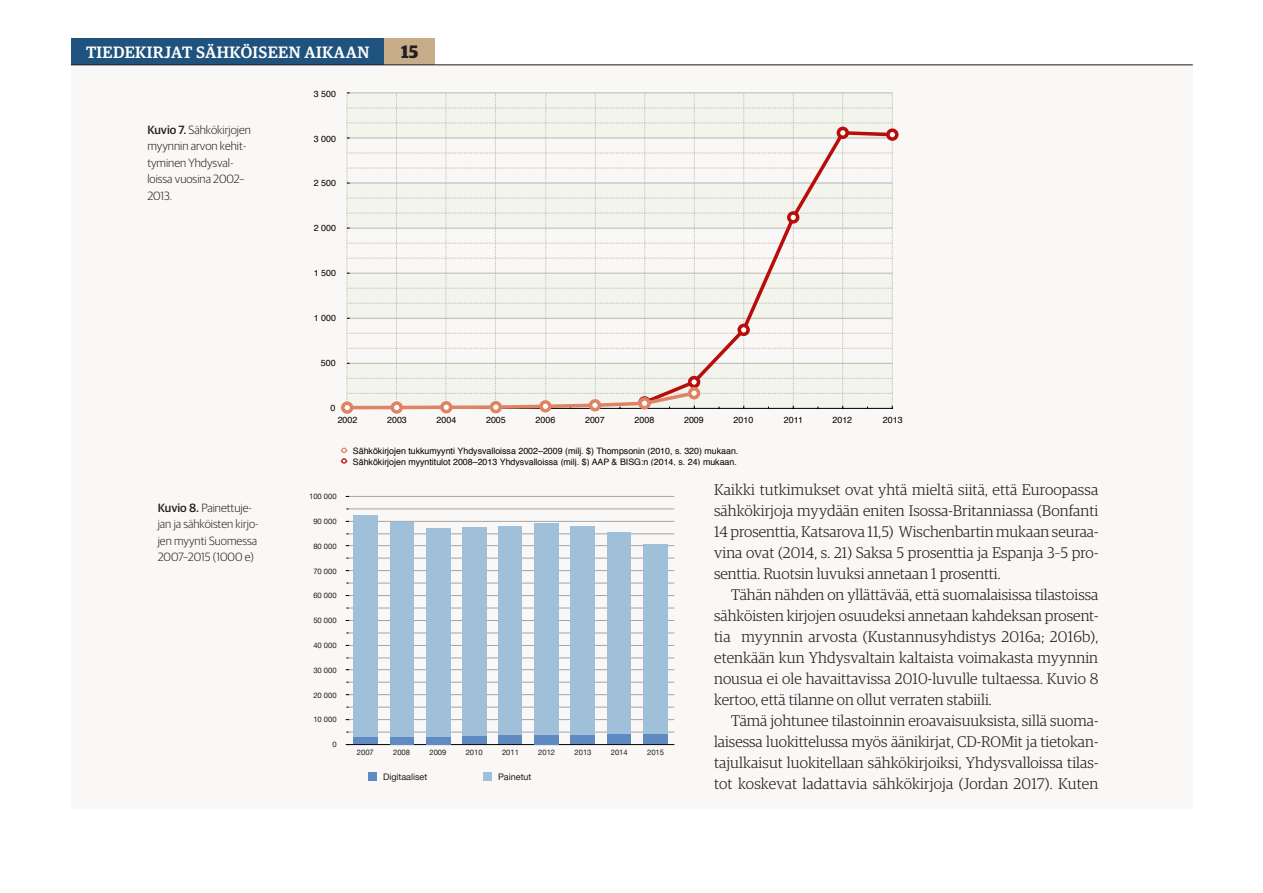
<style>
.page{position:relative;width:1263px;height:893px;background:#fff}
.page>*{position:absolute;margin:0;border:0;box-sizing:border-box;transform-origin:0 0}
.t1{font:700 18px "Guardian Egyp";color:#231f20}
.t2{font:500 16.5px "Guardian Egyp";letter-spacing:.025em;color:#fff}
.Body1{font:300 15.45px/21px "Guardian Egyp";color:#231f20;text-align:justify}
.t3{font:300 12px/16.5px "Guardian Sans";color:#231f20}
.t4{font:9px "Helvetica Neue";color:#231f20}
.t5{font:8.85px/10.6px "Helvetica";color:#000}
.t6{font:7.65px "Helvetica Neue";color:#231f20}
.s1{font-weight:500}
</style>
<div class="page">
<div style="left:71px;top:65px;width:1122px;height:744px;background:#faf8f6"></div>
<div style="left:71px;top:38px;width:313px;height:27px;background:#1f537e"></div>
<div style="left:384px;top:38px;width:51px;height:27px;background:#c7ac89"></div>
<hr style="left:71px;top:65px;width:1122px;height:1px;background:#231f20">
<div style="left:886px;top:128px;width:12px;height:13px;border:4px solid #b70e0c;border-radius:50%"></div>
<svg style="left:346px;top:92px;width:547px;height:317px"></svg>
<div style="left:343px;top:403px;width:9px;height:9px;background:#fff;border-radius:4px"></div>
<div style="left:341px;top:401px;width:12px;height:13px;border:4px solid #de8366;border-radius:50%"></div>
<div style="left:392px;top:403px;width:9px;height:9px;background:#fff;border-radius:4px"></div>
<div style="left:391px;top:401px;width:12px;height:13px;border:4px solid #de8366;border-radius:50%"></div>
<div style="left:442px;top:403px;width:9px;height:9px;background:#fff;border-radius:4px"></div>
<div style="left:440px;top:401px;width:12px;height:12px;border:4px solid #de8366;border-radius:50%"></div>
<div style="left:491px;top:403px;width:9px;height:9px;background:#fff;border-radius:4px"></div>
<div style="left:490px;top:401px;width:12px;height:12px;border:4px solid #de8366;border-radius:50%"></div>
<div style="left:541px;top:402px;width:9px;height:9px;background:#fff;border-radius:4px"></div>
<div style="left:539px;top:400px;width:13px;height:12px;border:4px solid #de8366;border-radius:50%"></div>
<div style="left:590px;top:401px;width:9px;height:9px;background:#fff;border-radius:4px"></div>
<div style="left:589px;top:399px;width:12px;height:12px;border:4px solid #de8366;border-radius:50%"></div>
<div style="left:640px;top:399px;width:9px;height:9px;background:#fff;border-radius:4px"></div>
<div style="left:638px;top:397px;width:13px;height:12px;border:4px solid #de8366;border-radius:50%"></div>
<div style="left:690px;top:389px;width:8px;height:9px;background:#fff;border-radius:4px"></div>
<div style="left:688px;top:387px;width:12px;height:12px;border:4px solid #de8366;border-radius:50%"></div>
<svg style="left:341px;top:448px;width:7px;height:16px"></svg>
<svg style="left:348px;top:508px;width:326px;height:236px"></svg>
<hr style="left:348px;top:732px;width:326px;height:1px;background:#a9a9a9">
<hr style="left:348px;top:707px;width:326px;height:1px;background:#a9a9a9">
<hr style="left:348px;top:682px;width:326px;height:1px;background:#a9a9a9">
<hr style="left:348px;top:658px;width:326px;height:1px;background:#a9a9a9">
<hr style="left:348px;top:633px;width:326px;height:1px;background:#a9a9a9">
<hr style="left:348px;top:608px;width:326px;height:1px;background:#a9a9a9">
<hr style="left:348px;top:583px;width:326px;height:1px;background:#a9a9a9">
<hr style="left:348px;top:558px;width:326px;height:1px;background:#a9a9a9">
<hr style="left:348px;top:534px;width:326px;height:1px;background:#a9a9a9">
<hr style="left:348px;top:509px;width:326px;height:1px;background:#a9a9a9">
<hr style="left:348px;top:719px;width:326px;height:1px;background:#a9a9a9">
<hr style="left:348px;top:694px;width:326px;height:1px;background:#a9a9a9">
<hr style="left:348px;top:669px;width:326px;height:1px;background:#a9a9a9">
<hr style="left:348px;top:645px;width:326px;height:1px;background:#a9a9a9">
<hr style="left:348px;top:620px;width:326px;height:1px;background:#a9a9a9">
<hr style="left:348px;top:595px;width:326px;height:1px;background:#a9a9a9">
<hr style="left:348px;top:570px;width:326px;height:1px;background:#a9a9a9">
<hr style="left:348px;top:545px;width:326px;height:1px;background:#a9a9a9">
<hr style="left:348px;top:521px;width:326px;height:1px;background:#a9a9a9">
<hr style="left:348px;top:496px;width:326px;height:1px;background:#a9a9a9">
<hr style="left:347px;top:744px;width:327px;height:1px;background:#000">
<div style="left:643px;top:545px;width:25px;height:190px;background:#a0c0d9"></div>
<div style="left:607px;top:532px;width:24px;height:203px;background:#a0c0d9"></div>
<div style="left:571px;top:526px;width:24px;height:209px;background:#a0c0d9"></div>
<div style="left:535px;top:523px;width:24px;height:212px;background:#a0c0d9"></div>
<div style="left:499px;top:526px;width:23px;height:210px;background:#a0c0d9"></div>
<div style="left:462px;top:527px;width:24px;height:210px;background:#a0c0d9"></div>
<div style="left:426px;top:529px;width:24px;height:208px;background:#a0c0d9"></div>
<div style="left:390px;top:522px;width:23px;height:215px;background:#a0c0d9"></div>
<div style="left:353px;top:515px;width:24px;height:222px;background:#a0c0d9"></div>
<div style="left:643px;top:735px;width:25px;height:9px;background:#5f8bc2"></div>
<div style="left:607px;top:735px;width:24px;height:9px;background:#5f8bc2"></div>
<div style="left:571px;top:735px;width:24px;height:9px;background:#5f8bc2"></div>
<div style="left:535px;top:735px;width:24px;height:9px;background:#5f8bc2"></div>
<div style="left:499px;top:736px;width:23px;height:8px;background:#5f8bc2"></div>
<div style="left:462px;top:737px;width:24px;height:7px;background:#5f8bc2"></div>
<div style="left:426px;top:737px;width:24px;height:7px;background:#5f8bc2"></div>
<div style="left:390px;top:737px;width:23px;height:7px;background:#5f8bc2"></div>
<div style="left:353px;top:737px;width:24px;height:7px;background:#5f8bc2"></div>
<div style="left:368px;top:772px;width:9px;height:9px;background:#5f8bc2"></div>
<div style="left:483px;top:772px;width:9px;height:9px;background:#a0c0d9"></div>
<p class="t2" style="left:86px;top:41px;width:285px">TIEDEKIRJAT SÄHKÖISEEN AIKAAN</p>
<p class="t1" style="left:401px;top:38px;width:19px">15</p>
<p class="t3" style="left:147px;top:120px;width:105px"><span class="s1">Kuvio 7.</span> Sähkökirjojen myynnin arvon kehit&shy;tyminen Yhdysval&shy;loissa vuosina 2002–<br>2013.</p>
<p class="t3" style="left:158px;top:498px;width:103px"><span class="s1">Kuvio 8.</span> Painettuje&shy;jan ja sähköisten kirjo&shy;jen myynti Suomessa<br>2007–2015 (1000 e)</p>
<p class="t5" style="left:314px;top:89px;width:24px">3 500</p>
<p class="t5" style="left:314px;top:134px;width:24px">3 000</p>
<p class="t5" style="left:314px;top:178px;width:24px">2 500</p>
<p class="t5" style="left:314px;top:223px;width:24px">2 000</p>
<p class="t5" style="left:314px;top:268px;width:24px">1 500</p>
<p class="t5" style="left:314px;top:313px;width:24px">1 000</p>
<p class="t5" style="left:321px;top:358px;width:16px">500</p>
<p class="t5" style="left:331px;top:403px;width:6px">0</p>
<p class="t5" style="left:338px;top:415px;width:21px">2002</p>
<p class="t5" style="left:387px;top:415px;width:21px">2003</p>
<p class="t5" style="left:437px;top:415px;width:21px">2004</p>
<p class="t5" style="left:486px;top:415px;width:21px">2005</p>
<p class="t5" style="left:536px;top:415px;width:21px">2006</p>
<p class="t5" style="left:585px;top:415px;width:21px">2007</p>
<p class="t5" style="left:635px;top:415px;width:21px">2008</p>
<p class="t5" style="left:684px;top:415px;width:21px">2009</p>
<p class="t5" style="left:734px;top:415px;width:21px">2010</p>
<p class="t5" style="left:784px;top:415px;width:21px">2011</p>
<p class="t5" style="left:832px;top:415px;width:21px">2012</p>
<p class="t5" style="left:883px;top:415px;width:21px">2013</p>
<p class="t5" style="left:353px;top:446px;width:387px">Sähkökirjojen tukkumyynti Yhdysvalloissa 2002–2009 (milj. $) Thompsonin (2010, s. 320) mukaan.<br>Sähkökirjojen myyntitulot 2008–2013 Yhdysvalloissa (milj. $) AAP &amp; BISG:n (2014, s. 24) mukaan.</p>
<p class="t6" style="left:309px;top:491px;width:29px">100 000</p>
<p class="t6" style="left:313px;top:516px;width:25px">90 000</p>
<p class="t6" style="left:313px;top:540px;width:25px">80 000</p>
<p class="t6" style="left:313px;top:565px;width:25px">70 000</p>
<p class="t6" style="left:313px;top:590px;width:25px">60 000</p>
<p class="t6" style="left:313px;top:615px;width:25px">50 000</p>
<p class="t6" style="left:313px;top:640px;width:25px">40 000</p>
<p class="t6" style="left:313px;top:665px;width:25px">30 000</p>
<p class="t6" style="left:313px;top:689px;width:25px">20 000</p>
<p class="t6" style="left:313px;top:714px;width:25px">10 000</p>
<p class="t6" style="left:332px;top:739px;width:6px">0</p>
<p class="t6" style="left:357px;top:747px;width:18px">2007</p>
<p class="t6" style="left:393px;top:747px;width:18px">2008</p>
<p class="t6" style="left:429px;top:747px;width:18px">2009</p>
<p class="t6" style="left:466px;top:747px;width:18px">2010</p>
<p class="t6" style="left:502px;top:747px;width:18px">2011</p>
<p class="t6" style="left:538px;top:747px;width:18px">2012</p>
<p class="t6" style="left:574px;top:747px;width:18px">2013</p>
<p class="t6" style="left:611px;top:747px;width:18px">2014</p>
<p class="t6" style="left:647px;top:747px;width:18px">2015</p>
<p class="t4" style="left:383px;top:770px;width:46px">Digitaaliset</p>
<p class="t4" style="left:498px;top:770px;width:35px">Painetut</p>
<p class="Body1" style="left:714px;top:478px;width:386px">Kaikki tutkimukset ovat yhtä mieltä siitä, että Euroopassa sähkökirjoja myydään eniten Isossa-Britanniassa (Bonfanti 14 prosenttia, Katsarova 11,5) Wischenbartin mukaan seuraa&shy;vina ovat (2014, s. 21) Saksa 5 prosenttia ja Espanja 3–5 pro&shy;senttia. Ruotsin luvuksi annetaan 1 prosentti.</p>
<p class="Body1" style="left:714px;top:583px;width:386px;text-indent:17px">Tähän nähden on yllättävää, että suomalaisissa tilastoissa sähköisten kirjojen osuudeksi annetaan kahdeksan prosent&shy;tia myynnin arvosta (Kustannusyhdistys 2016a; 2016b), etenkään kun Yhdysvaltain kaltaista voimakasta myynnin nousua ei ole havaittavissa 2010-luvulle tultaessa. Kuvio 8 kertoo, että tilanne on ollut verraten stabiili.</p>
<p class="Body1" style="left:714px;top:709px;width:386px;text-indent:17px">Tämä johtunee tilastoinnin eroavaisuuksista, sillä suoma&shy;laisessa luokittelussa myös äänikirjat, CD-ROMit ja tietokan&shy;tajulkaisut luokitellaan sähkökirjoiksi, Yhdysvalloissa tilas&shy;tot koskevat ladattavia sähkökirjoja (Jordan 2017). Kuten</p>
</div>
